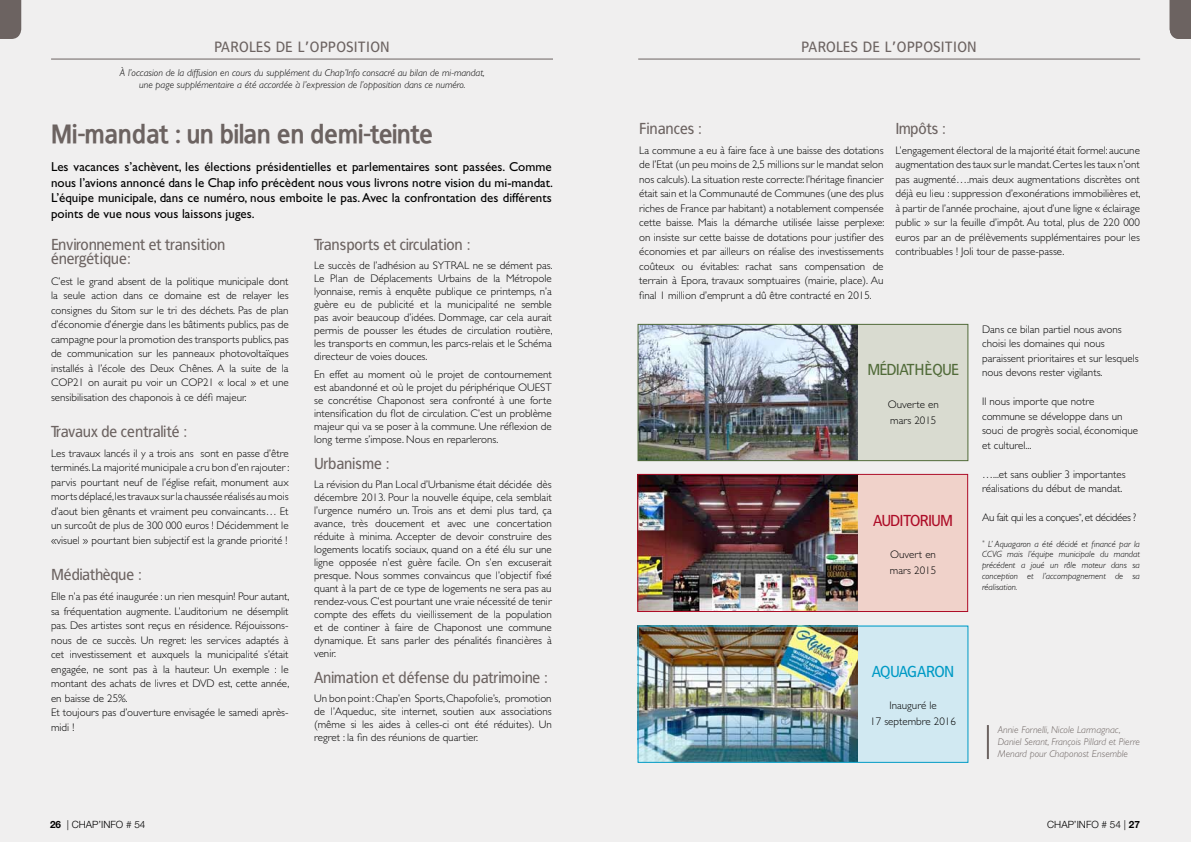
<style>
.page{position:relative;width:1191px;height:842px;background:#f0efef}
.page>*{position:absolute;margin:0;border:0;box-sizing:border-box;transform-origin:0 0}
.t1{font:700 26px "Francophil Sans";letter-spacing:-.04em;color:#6c6361}
.t2{font:16px/14.5px "Francophil Sans";color:#6c6361}
.t3{font:16px "Francophil Sans";color:#516b39}
.t4{font:16px "Francophil Sans";color:#ad0c27}
.t5{font:16px "Francophil Sans";color:#009ac5}
.t6{font:15px "Francophil Sans";color:#6c6361}
.t7{font:13px/15.6px "Gill Sans Std";color:#000;text-align:justify}
.t8{font:300 11px/14.5px "Gill Sans Std";color:#000;text-align:justify}
.t9{font:300 11px "Gill Sans Std";letter-spacing:-.03em;color:#000}
.t10{font:italic 300 10px/12px "Gill Sans Std";color:#000;text-align:center}
.t11{font:italic 300 10px/12px "Gill Sans Std";color:#6c6361}
.t12{font:300 10px "Helvetica Neue LT Std";color:#000}
.t13{font:italic 300 9px/10.8px "Gill Sans Std";color:#000;text-align:justify}
.s1{font-weight:700}
</style>
<div class="page">
<hr style="left:987px;top:725px;width:2px;height:34px;background:#6c6361">
<svg style="left:0;top:0;width:21px;height:39px"></svg>
<svg style="left:1169px;top:0;width:22px;height:39px"></svg>
<hr style="left:51px;top:59px;width:502px;height:1px;background:#6c6361">
<hr style="left:638px;top:59px;width:502px;height:1px;background:#6c6361">
<img style="left:640px;top:326px;width:218px;height:133px">
<div style="left:858px;top:324px;width:110px;height:136px;background:#d9dbd0"></div>
<div style="left:638px;top:324px;width:330px;height:137px;border:1px solid #516b39"></div>
<img style="left:639px;top:476px;width:219px;height:134px">
<div style="left:858px;top:475px;width:109px;height:136px;background:#f0d2ca"></div>
<div style="left:637px;top:474px;width:331px;height:138px;border:1px solid #ad0c27"></div>
<img style="left:640px;top:628px;width:218px;height:133px">
<div style="left:858px;top:626px;width:109px;height:136px;background:#d1e9f2"></div>
<div style="left:638px;top:626px;width:330px;height:137px;border:1px solid #009ac5"></div>
<h3 class="t6" style="left:214px;top:38px;width:9px">paroles</h3>
<h3 class="t6" style="left:276px;top:38px;width:43px">de l’opposition</h3>
<h3 class="t6" style="left:801px;top:39px;width:9px">paroles</h3>
<h3 class="t6" style="left:863px;top:39px;width:43px">de l’opposition</h3>
<p class="t10" style="left:120px;top:66px;width:366px">à l’occasion de la diffusion en cours du supplément du Chap’Info consacré au bilan de mi-mandat, une page supplémentaire a été accordée à l’expression de l’opposition dans ce numéro.</p>
<h1 class="t1" style="left:51px;top:119px;width:383px">Mi-mandat : un bilan en demi-teinte</h1>
<p class="t7" style="left:51px;top:159px;width:503px">Les vacances s’achèvent, les élections présidentielles et parlementaires sont passées. Comme nous l’avions annoncé dans le Chap info précèdent nous vous livrons notre vision du mi-mandat.<br>L’équipe municipale, dans ce numéro, nous emboite le pas. Avec la confrontation des différents points de vue nous vous laissons juges.</p>
<h2 class="t2" style="left:51px;top:237px;width:176px">Environnement et transition énergétique:</h2>
<p class="t8" style="left:51px;top:274px;width:239px">C’est le grand absent de la politique municipale dont la seule action dans ce domaine est de relayer les consignes du Sitom sur le tri des déchets. Pas de plan d’économie d’énergie dans les bâtiments publics, pas de campagne pour la promotion des transports publics, pas de communication sur les panneaux photovoltaïques installés à l’école des Deux Chênes. A la suite de la COP21 on aurait pu voir un COP21 « local » et une sensibilisation des chaponois à ce défi majeur.</p>
<h2 class="t2" style="left:51px;top:424px;width:137px">Travaux de centralité :</h2>
<p class="t8" style="left:51px;top:446px;width:240px">Les travaux lancés il y a trois ans sont en passe d’être terminés. La majorité municipale a cru bon d’en rajouter : parvis pourtant neuf de l’église refait, monument aux morts déplacé, les travaux sur la chaussée réalisés au mois d’aout bien gênants et vraiment peu convaincants… Et un surcoût de plus de 300 000 euros ! Décidemment le «visuel » pourtant bien subjectif est la grande priorité !</p>
<h2 class="t2" style="left:51px;top:567px;width:92px">Médiathèque :</h2>
<p class="t8" style="left:51px;top:589px;width:240px;text-align:left">Elle n’a pas été inaugurée : un rien mesquin! Pour autant, sa fréquentation augmente. L’auditorium ne désemplit pas. Des artistes sont reçus en résidence. Réjouissons&shy;nous de ce succès. Un regret: les services adaptés à cet investissement et auxquels la municipalité s’était engagée, ne sont pas à la hauteur. Un exemple : le montant des achats de livres et DVD est, cette année, en baisse de 25%.<br>Et toujours pas d’ouverture envisagée le samedi après&shy;midi !</p>
<h2 class="t2" style="left:314px;top:237px;width:158px">Transports et circulation :</h2>
<p class="t8" style="left:314px;top:258px;width:240px;line-height:13px">Le succès de l’adhésion au SYTRAL ne se dément pas.<br>Le Plan de Déplacements Urbains de la Métropole lyonnaise, remis à enquête publique ce printemps, n’a guère eu de publicité et la municipalité ne semble pas avoir beaucoup d’idées. Dommage, car cela aurait permis de pousser les études de circulation routière, les transports en commun, les parcs-relais et le Schéma directeur de voies douces.</p>
<p class="t8" style="left:314px;top:368px;width:239px;line-height:13px">En effet au moment où le projet de contournement est abandonné et où le projet du périphérique OUE</p>
<p class="t8" style="left:314px;top:381px;width:239px;line-height:13px;text-indent:226px">ST se concrétise Chaponost sera confronté à une forte intensification du flot de circulation. C’est un problème majeur qui va se poser à la commune. Une réflexion de long terme s’impose. Nous en reparlerons.</p>
<h2 class="t2" style="left:314px;top:456px;width:77px">Urbanisme :</h2>
<p class="t8" style="left:314px;top:478px;width:239px;line-height:13px">La révision du Plan Local d’Urbanisme était décidée dès décembre 2013. Pour la nouvelle équipe, cela semblait l’urgence numéro un. Trois ans et demi plus tard, ça avance, très doucement et avec une concertation réduite à minima. Accepter de devoir construire des logements locatifs sociaux, quand on a été élu sur une ligne opposée n’est guère facile. On s’en excuserait presque. Nous sommes convaincus que l’objectif fixé quant à la part de ce type de logements ne sera pas au rendez-vous. C’est pourtant une vraie nécessité de tenir compte des effets du vieillissement de la population et de continer à faire de Chaponost une commune dynamique. Et sans parler des pénalités financières à venir.</p>
<h2 class="t2" style="left:314px;top:670px;width:235px">Animation et défense du patrimoine :</h2>
<p class="t8" style="left:314px;top:691px;width:239px;line-height:13px">Un bon point : Chap’en Sports, Chapofolie’s, promotion de l’Aqueduc, site internet, soutien aux associations (même si les aides à celles-ci ont été réduites). Un regret : la fin des réunions de quartier.</p>
<h2 class="t2" style="left:639px;top:121px;width:64px">Finances :</h2>
<p class="t8" style="left:639px;top:143px;width:247px">La commune a eu à faire face à une baisse des dotations de l’Etat (un peu moins de 2,5 millions sur le mandat selon nos calculs). La situation reste correcte: l’héritage financier était sain et la Communauté de Communes (une des plus riches de France par habitant) a notablement compensée cette baisse. M ais la démarche utilisée laisse perplexe: on insiste sur cette baisse de dotations pour justifier des économies et par ailleurs on réalise des investissements coûteux ou évitables: rachat sans compensation de terrain à Epora, travaux somptuaires (mairie, place). Au final 1 million d’emprunt a dû être contracté en 2015.</p>
<h2 class="t2" style="left:895px;top:121px;width:51px">Impôts :</h2>
<p class="t8" style="left:895px;top:143px;width:247px">L’engagement électoral de la majorité était formel: aucune augmentation des taux sur le mandat. Certes les taux n’ont pas augmenté….mais deux augmentations discrètes ont déjà eu lieu : suppression d’exonérations immobilières et, à partir de l’année prochaine, ajout d’une ligne « éclairage public » sur la feuille d’impôt. Au total, plus de 220 000 euros par an de prélèvements supplémentaires pour les contribuables ! Joli tour de passe-passe.</p>
<h2 class="t3" style="left:867px;top:361px;width:9px">médiat</h2>
<h2 class="t3" style="left:914px;top:361px;width:37px">hèque</h2>
<p class="t8" style="left:887px;top:396px;width:53px;line-height:16px">Ouverte en mars 2015</p>
<h2 class="t4" style="left:873px;top:512px;width:9px">auditorium</h2>
<p class="t8" style="left:890px;top:547px;width:48px;line-height:16px">Ouvert en mars 2015</p>
<p class="t8" style="left:982px;top:322px;width:158px;text-align:left">Dans ce bilan partiel nous avons choisi les domaines qui nous paraissent prioritaires et sur lesquels nous devons rester vigilants.</p>
<p class="t8" style="left:982px;top:394px;width:158px;text-align:left">Il nous importe que notre commune se développe dans un souci de progrès social, économique et culturel...</p>
<p class="t8" style="left:982px;top:467px;width:145px">…...et sans oublier 3 importantes réalisations du début de mandat.</p>
<p class="t9" style="left:982px;top:511px;width:156px">Au fait qui les a conçues<sup>*</sup>, et décidées ?</p>
<p class="t13" style="left:982px;top:538px;width:159px"><sup>*</sup> L’ Aquagaron a été décidé et financé par la CCVG mais l’équipe municipale du mandat précédent a joué un rôle moteur dans sa conception et l’accompagnement de sa réalisation.</p>
<h2 class="t5" style="left:872px;top:662px;width:28px">aquagaron</h2>
<p class="t8" style="left:870px;top:698px;width:87px;line-height:16px;text-align:center">Inauguré le<br>17 septembre 2016</p>
<p class="t11" style="left:997px;top:723px;width:144px">Annie Fornelli, Nicole Larmagnac,<br>Daniel Serant, François Pillard et Pierre<br>Menard pour Chaponost Ensemble</p>
<p class="t12" style="left:50px;top:818px;width:97px"><span class="s1">26</span> | CHAP’INFO # 54</p>
<p class="t12" style="left:1047px;top:818px;width:94px">CHAP’INFO # 54 | <span class="s1">27</span></p>
</div>
